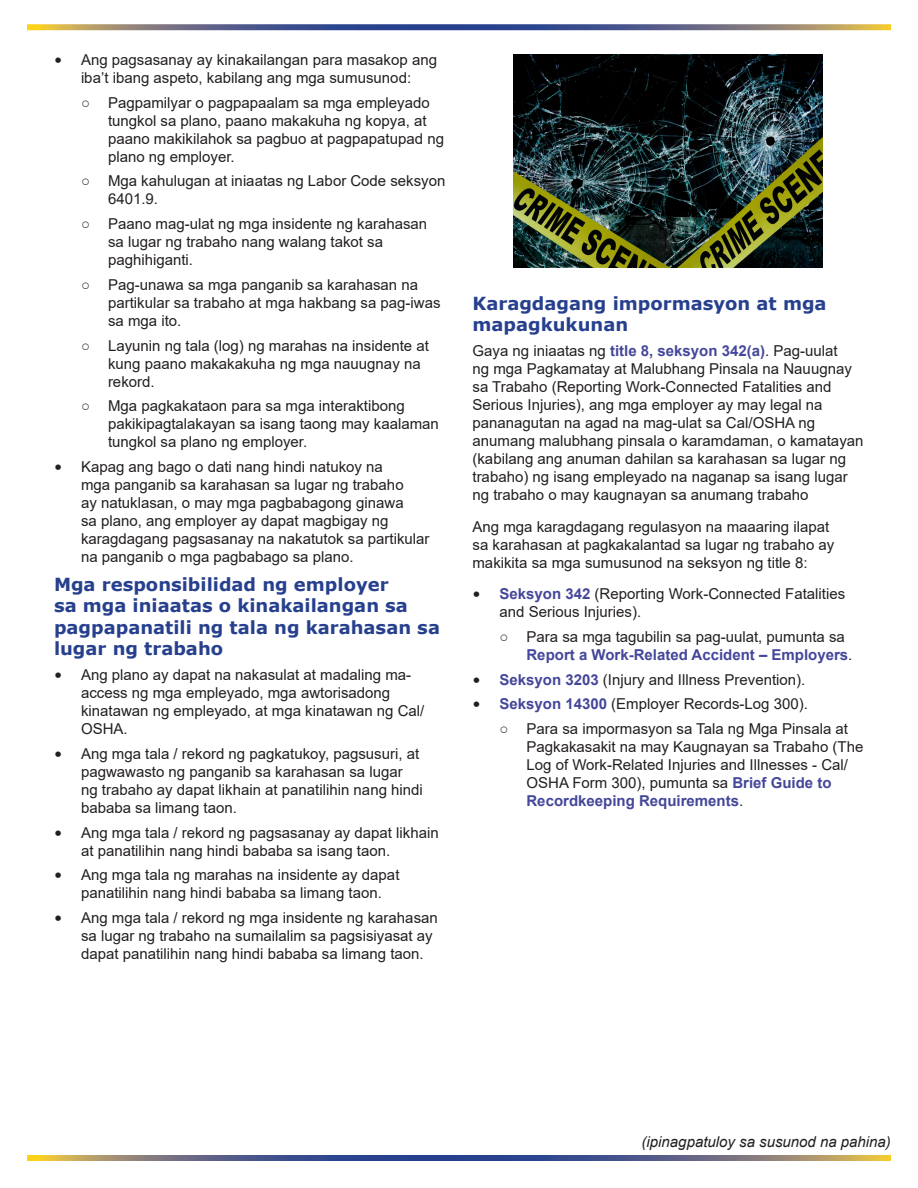
<style>
.page{position:relative;width:918px;height:1188px;background:#fff}
.page>*{position:absolute;margin:0;border:0;box-sizing:border-box;transform-origin:0 0}
.Header__top___H2{font:700 18px/21.6px "Verdana";color:#27408e}
.Body{font:15px/18px "Arial";color:#231f20}
.Body-2{font:italic 15px "Arial";color:#231f20}
.s1{font-family:"Verdana"}
.s2{font-family:"Century Gothic"}
.s3{font-weight:700;color:#44479a}
</style>
<div class="page">
<svg style="left:27px;top:24px;width:864px;height:6px;background:#6e7082"></svg>
<img style="left:514px;top:54px;width:309px;height:214px">
<svg style="left:27px;top:1155px;width:864px;height:6px;background:#686a7d"></svg>
<p class="Body" style="left:54px;top:51px;width:385px;text-align:center"><span class="s1">•</span> Ang pagsasanay ay kinakailangan para masakop ang iba’t ibang aspeto, kabilang ang mga sumusunod:</p>
<p class="Body" style="left:108px;top:93px;width:338px;text-indent:-27px"><span class="s2">○</span> Pagpamilyar o pagpapaalam sa mga empleyado tungkol sa plano, paano makakuha ng kopya, at paano makikilahok sa pagbuo at pagpapatupad ng plano ng employer.</p>
<p class="Body" style="left:108px;top:172px;width:339px;text-indent:-27px"><span class="s2">○</span> Mga kahulugan at iniaatas ng Labor Code seksyon<br>6401.9.</p>
<p class="Body" style="left:108px;top:215px;width:321px;text-indent:-27px"><span class="s2">○</span> Paano mag-ulat ng mga insidente ng karahasan sa lugar ng trabaho nang walang takot sa paghihiganti.</p>
<p class="Body" style="left:108px;top:276px;width:334px;text-indent:-27px"><span class="s2">○</span> Pag-unawa sa mga panganib sa karahasan na partikular sa trabaho at mga hakbang sa pag-iwas sa mga ito.</p>
<p class="Body" style="left:108px;top:336px;width:322px;text-indent:-27px"><span class="s2">○</span> Layunin ng tala (log) ng marahas na insidente at kung paano makakakuha ng mga nauugnay na rekord.</p>
<p class="Body" style="left:108px;top:397px;width:332px;text-indent:-27px"><span class="s2">○</span> Mga pagkakataon para sa mga interaktibong pakikipagtalakayan sa isang taong may kaalaman tungkol sa plano ng employer.</p>
<p class="Body" style="left:81px;top:458px;width:350px;text-indent:-27px"><span class="s1">•</span> Kapag ang bago o dati nang hindi natukoy na<br>mga panganib sa karahasan sa lugar ng trabaho<br>ay natuklasan, o may mga pagbabagong ginawa<br>sa plano, ang employer ay dapat magbigay ng karagdagang pagsasanay na nakatutok sa partikular na panganib o mga pagbabago sa plano.</p>
<h2 class="Header__top___H2" style="left:54px;top:573px;width:388px">Mga responsibilidad ng employer<br>sa mga iniaatas o kinakailangan sa pagpapanatili ng tala ng karahasan sa lugar ng trabaho</h2>
<p class="Body" style="left:81px;top:666px;width:345px;text-indent:-27px"><span class="s1">•</span> Ang plano ay dapat na nakasulat at madaling ma&shy;access ng mga empleyado, mga awtorisadong kinatawan ng empleyado, at mga kinatawan ng Cal/ OSHA.</p>
<p class="Body" style="left:81px;top:744px;width:343px;text-indent:-27px"><span class="s1">•</span> Ang mga tala / rekord ng pagkatukoy, pagsusuri, at pagwawasto ng panganib sa karahasan sa lugar ng trabaho ay dapat likhain at panatilihin nang hindi bababa sa limang taon.</p>
<p class="Body" style="left:81px;top:823px;width:359px;text-indent:-27px"><span class="s1">•</span> Ang mga tala / rekord ng pagsasanay ay dapat likhain at panatilihin nang hindi bababa sa isang taon.</p>
<p class="Body" style="left:81px;top:866px;width:320px;text-indent:-27px"><span class="s1">•</span> Ang mga tala ng marahas na insidente ay dapat panatilihin nang hindi bababa sa limang taon.</p>
<p class="Body" style="left:81px;top:909px;width:358px;text-indent:-27px"><span class="s1">•</span> Ang mga tala / rekord ng mga insidente ng karahasan sa lugar ng trabaho na sumailalim sa pagsisiyasat ay dapat panatilihin nang hindi bababa sa limang taon.</p>
<h2 class="Header__top___H2" style="left:472px;top:292px;width:356px">Karagdagang impormasyon at mga mapagkukunan</h2>
<p class="Body" style="left:472px;top:342px;width:393px">Gaya ng iniaatas ng <span class="s3">title 8, seksyon 342(a)</span>. Pag-uulat<br>ng mga Pagkamatay at Malubhang Pinsala na Nauugnay sa Trabaho (Reporting Work-Connected Fatalities and Serious Injuries), ang mga employer ay may legal na pananagutan na agad na mag-ulat sa Cal/OSHA ng anumang malubhang pinsala o karamdaman, o kamatayan (kabilang ang anuman dahilan sa karahasan sa lugar ng trabaho) ng isang empleyado na naganap sa isang lugar ng trabaho o may kaugnayan sa anumang trabaho</p>
<p class="Body" style="left:472px;top:517px;width:363px">Ang mga karagdagang regulasyon na maaaring ilapat sa karahasan at pagkakalantad sa lugar ng trabaho ay makikita sa mga sumusunod na seksyon ng title 8:</p>
<p class="Body" style="left:500px;top:585px;width:347px;text-indent:-27px"><span class="s1">•</span> <span class="s3">Seksyon 342</span> (Reporting Work-Connected Fatalities and Serious Injuries).</p>
<p class="Body" style="left:526px;top:627px;width:327px;text-indent:-27px"><span class="s2">○</span> Para sa mga tagubilin sa pag-uulat, pumunta sa<br><span class="s3">Report a Work-Related Accident – Employers</span>.</p>
<p class="Body" style="left:472px;top:670px;width:334px"><span class="s1">•</span> <span class="s3">Seksyon 3203</span> (Injury and Illness Prevention).</p>
<p class="Body" style="left:472px;top:695px;width:337px"><span class="s1">•</span> <span class="s3">Seksyon 14300</span> (Employer Records-Log 300).</p>
<p class="Body" style="left:526px;top:720px;width:338px;text-indent:-27px"><span class="s2">○</span> Para sa impormasyon sa Tala ng Mga Pinsala at Pagkakasakit na may Kaugnayan sa Trabaho (The Log of Work-Related Injuries and Illnesses - Cal/ OSHA Form 300), pumunta sa <span class="s3">Brief Guide to Recordkeeping Requirements</span>.</p>
<p class="Body-2" style="left:642px;top:1132px;width:251px">(ipinagpatuloy sa susunod na pahina)</p>
</div>
